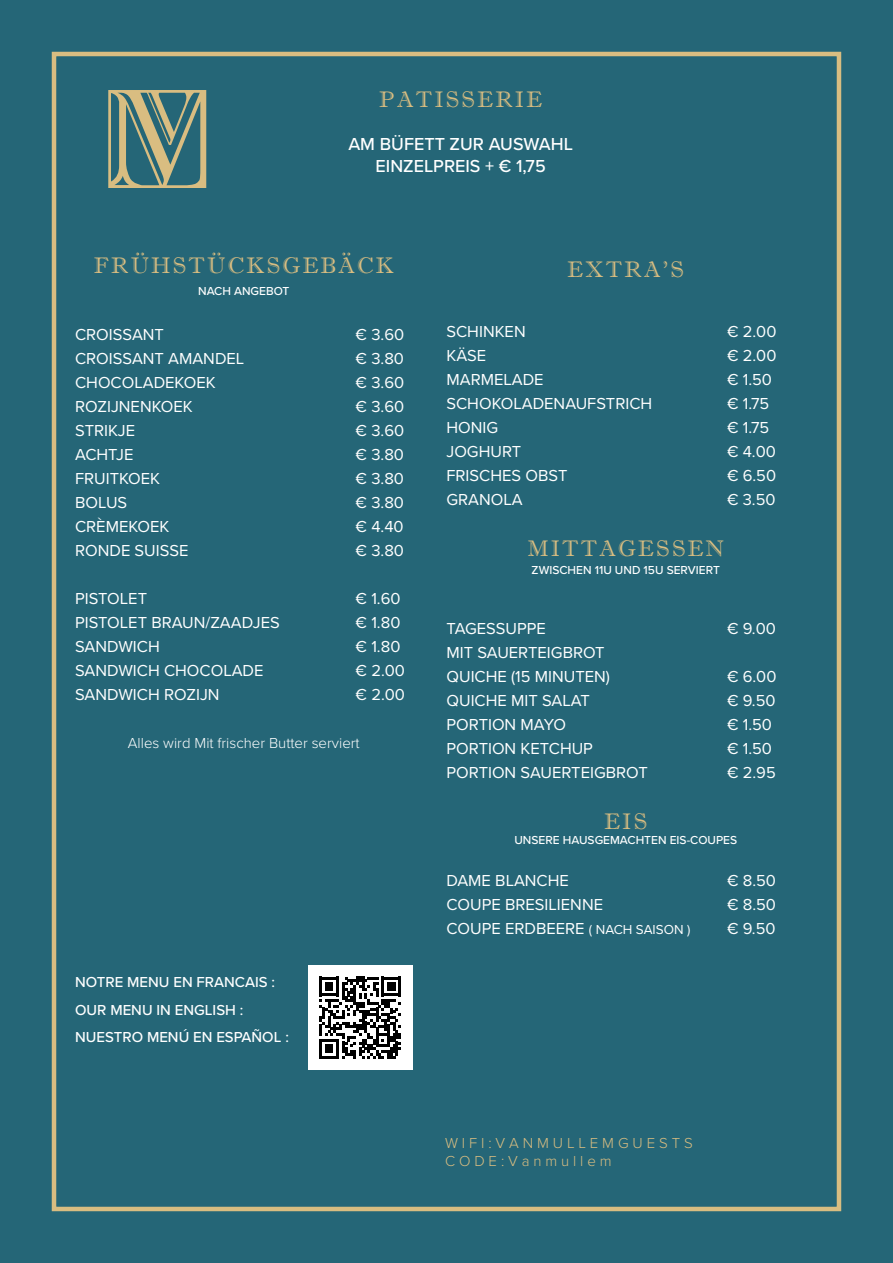
<style>
.page{position:relative;width:893px;height:1263px;background:#256677}
.page>*{position:absolute;margin:0;border:0;box-sizing:border-box;transform-origin:0 0}
.t1{font:22.5px "Imprint MT Shadow";letter-spacing:.1em;color:#d9bd81}
.t2{font:500 18px/21.6px "Proxima Nova";color:#fff;text-align:center}
.t3{font:16.5px/24px "Proxima Nova";color:#fff}
.t4{font:500 15px/27.6px "Proxima Nova";color:#fff}
.t5{font:300 15px "Proxima Nova";color:#fff}
.t6{font:300 15px/18px "Proxima Nova";color:#d9bd81}
.t7{font:500 12px "Proxima Nova";color:#fff}
.s1{font-size:13.5px}
</style>
<div class="page">
<div style="left:52px;top:52px;width:789px;height:1159px;border:4px solid #d9bd81"></div>
<svg style="left:108px;top:90px;width:98px;height:98px"></svg>
<div style="left:308px;top:965px;width:104px;height:105px;background:#fff"></div>
<svg style="left:319px;top:976px;width:82px;height:82px"></svg>
<h1 class="t1" style="left:379px;top:86px;width:164px">PATISSERIE</h1>
<p class="t2" style="left:348px;top:133px;width:226px">AM BÜFETT ZUR AUSWAHL<br>EINZELPREIS + € 1,75</p>
<h1 class="t1" style="left:94px;top:252px;width:302px">FRÜHSTÜCKSGEBÄCK</h1>
<p class="t7" style="left:198px;top:282px;width:93px">NACH ANGEBOT</p>
<p class="t3" style="left:75px;top:322px;width:90px">CROISSANT</p>
<p class="t3" style="left:356px;top:322px;width:50px">€ 3.60</p>
<p class="t3" style="left:75px;top:346px;width:171px">CROISSANT AMANDEL</p>
<p class="t3" style="left:356px;top:346px;width:50px">€ 3.80</p>
<p class="t3" style="left:75px;top:370px;width:142px">CHOCOLADEKOEK</p>
<p class="t3" style="left:356px;top:370px;width:50px">€ 3.60</p>
<p class="t3" style="left:75px;top:394px;width:119px">ROZIJNENKOEK</p>
<p class="t3" style="left:356px;top:394px;width:50px">€ 3.60</p>
<p class="t3" style="left:75px;top:418px;width:62px">STRIKJE</p>
<p class="t3" style="left:356px;top:418px;width:50px">€ 3.60</p>
<p class="t3" style="left:75px;top:442px;width:60px">ACHTJE</p>
<p class="t3" style="left:356px;top:442px;width:50px">€ 3.80</p>
<p class="t3" style="left:75px;top:466px;width:87px">FRUITKOEK</p>
<p class="t3" style="left:356px;top:466px;width:50px">€ 3.80</p>
<p class="t3" style="left:75px;top:490px;width:54px">BOLUS</p>
<p class="t3" style="left:356px;top:490px;width:50px">€ 3.80</p>
<p class="t3" style="left:75px;top:514px;width:96px">CRÈMEKOEK</p>
<p class="t3" style="left:356px;top:514px;width:50px">€ 4.40</p>
<p class="t3" style="left:75px;top:538px;width:115px">RONDE SUISSE</p>
<p class="t3" style="left:356px;top:538px;width:50px">€ 3.80</p>
<p class="t3" style="left:75px;top:586px;width:73px">PISTOLET</p>
<p class="t3" style="left:356px;top:586px;width:46px">€ 1.60</p>
<p class="t3" style="left:75px;top:610px;width:206px">PISTOLET BRAUN/ZAADJES</p>
<p class="t3" style="left:356px;top:610px;width:46px">€ 1.80</p>
<p class="t3" style="left:75px;top:634px;width:86px">SANDWICH</p>
<p class="t3" style="left:356px;top:634px;width:46px">€ 1.80</p>
<p class="t3" style="left:75px;top:658px;width:190px">SANDWICH CHOCOLADE</p>
<p class="t3" style="left:356px;top:658px;width:51px">€ 2.00</p>
<p class="t3" style="left:75px;top:682px;width:146px">SANDWICH ROZIJN</p>
<p class="t3" style="left:356px;top:682px;width:51px">€ 2.00</p>
<p class="t5" style="left:128px;top:732px;width:233px">Alles wird Mit frischer Butter serviert</p>
<p class="t4" style="left:75px;top:968px;width:215px">NOTRE MENU EN FRANCAIS :<br>OUR MENU IN ENGLISH :<br>NUESTRO MENÚ EN ESPAÑOL :</p>
<h1 class="t1" style="left:568px;top:256px;width:118px">EXTRA’S</h1>
<p class="t3" style="left:446px;top:319px;width:81px">SCHINKEN</p>
<p class="t3" style="left:727px;top:319px;width:51px">€ 2.00</p>
<p class="t3" style="left:446px;top:343px;width:41px">KÄSE</p>
<p class="t3" style="left:727px;top:343px;width:51px">€ 2.00</p>
<p class="t3" style="left:446px;top:367px;width:99px">MARMELADE</p>
<p class="t3" style="left:727px;top:367px;width:46px">€ 1.50</p>
<p class="t3" style="left:446px;top:391px;width:207px">SCHOKOLADENAUFSTRICH</p>
<p class="t3" style="left:727px;top:391px;width:44px">€ 1.75</p>
<p class="t3" style="left:446px;top:415px;width:53px">HONIG</p>
<p class="t3" style="left:727px;top:415px;width:44px">€ 1.75</p>
<p class="t3" style="left:446px;top:439px;width:76px">JOGHURT</p>
<p class="t3" style="left:727px;top:439px;width:50px">€ 4.00</p>
<p class="t3" style="left:446px;top:463px;width:122px">FRISCHES OBST</p>
<p class="t3" style="left:727px;top:463px;width:51px">€ 6.50</p>
<p class="t3" style="left:446px;top:487px;width:78px">GRANOLA</p>
<p class="t3" style="left:727px;top:487px;width:50px">€ 3.50</p>
<h1 class="t1" style="left:528px;top:535px;width:198px">MITTAGESSEN</h1>
<p class="t7" style="left:532px;top:561px;width:190px">ZWISCHEN 11U UND 15U SERVIERT</p>
<p class="t3" style="left:446px;top:616px;width:101px">TAGESSUPPE</p>
<p class="t3" style="left:727px;top:616px;width:50px">€ 9.00</p>
<p class="t3" style="left:446px;top:640px;width:165px">MIT SAUERTEIGBROT<br>QUICHE (15 MINUTEN)</p>
<p class="t3" style="left:727px;top:664px;width:51px">€ 6.00</p>
<p class="t3" style="left:446px;top:688px;width:145px">QUICHE MIT SALAT</p>
<p class="t3" style="left:727px;top:688px;width:50px">€ 9.50</p>
<p class="t3" style="left:446px;top:712px;width:121px">PORTION MAYO</p>
<p class="t3" style="left:727px;top:712px;width:46px">€ 1.50</p>
<p class="t3" style="left:446px;top:736px;width:148px">PORTION KETCHUP</p>
<p class="t3" style="left:727px;top:736px;width:46px">€ 1.50</p>
<p class="t3" style="left:446px;top:760px;width:203px">PORTION SAUERTEIGBROT</p>
<p class="t3" style="left:727px;top:760px;width:50px">€ 2.95</p>
<h1 class="t1" style="left:604px;top:808px;width:44px">EIS</h1>
<p class="t7" style="left:514px;top:831px;width:224px">UNSERE HAUSGEMACHTEN EIS-COUPES</p>
<p class="t3" style="left:446px;top:867px;width:124px">DAME BLANCHE</p>
<p class="t3" style="left:727px;top:867px;width:50px">€ 8.50</p>
<p class="t3" style="left:446px;top:891px;width:158px">COUPE BRESILIENNE</p>
<p class="t3" style="left:727px;top:891px;width:50px">€ 8.50</p>
<p class="t3" style="left:446px;top:915px;width:245px">COUPE ERDBEERE <span class="s1">( NACH SAISON )</span></p>
<p class="t3" style="left:727px;top:915px;width:50px">€ 9.50</p>
<p class="t6" style="left:445px;top:1133px;width:249px">W I F I : V A N M U L L E M G U E S T S<br>C O D E : V a n m u l l e m</p>
</div>
